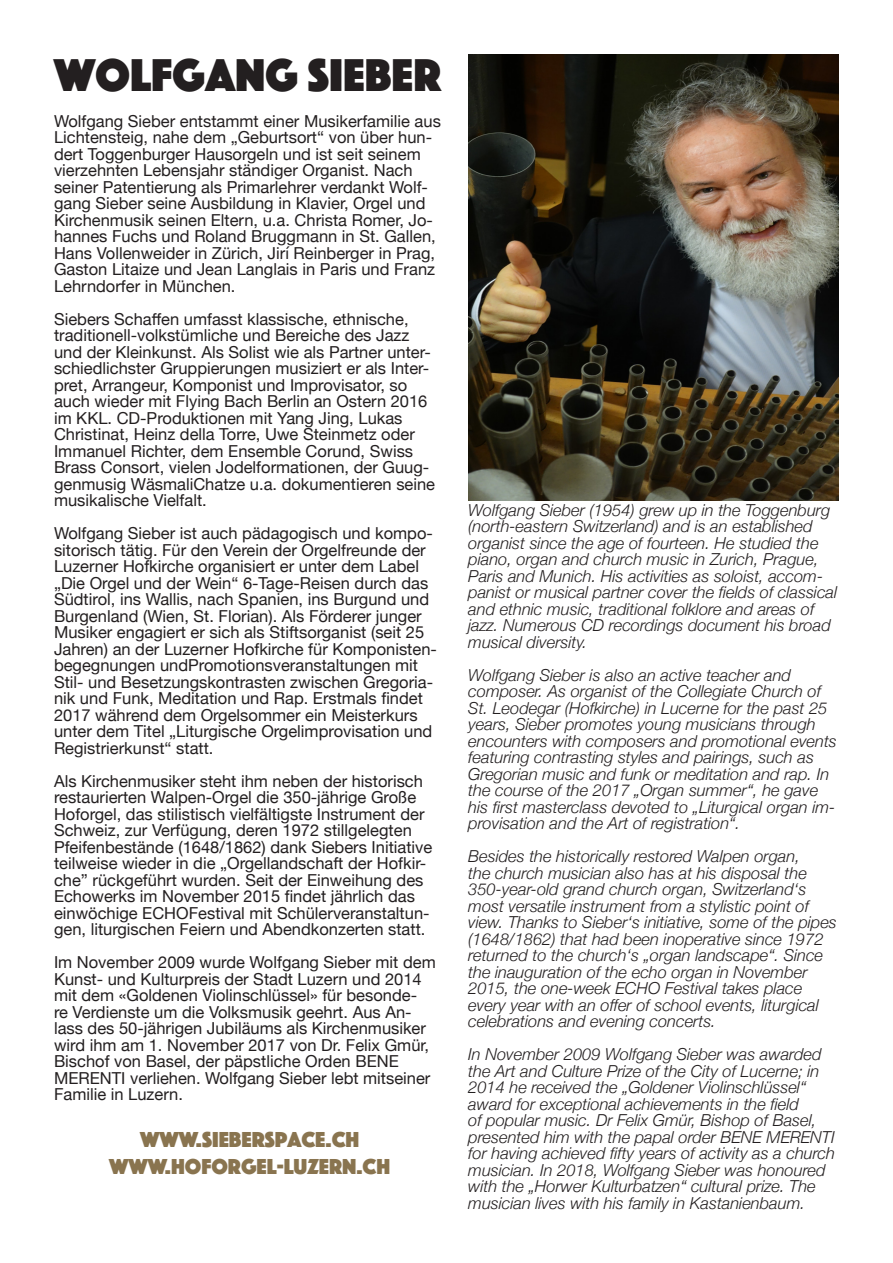
<style>
.page{position:relative;width:893px;height:1263px;background:#fff}
.page>*{position:absolute;margin:0;border:0;box-sizing:border-box;transform-origin:0 0}
.t1{font:47.7px "Phosphate Solid";color:#231f20}
.t2{font:22.5px "Phosphate Solid";color:#89744f}
.t3{font:16.5px/16.5px "Helvetica Neue";color:#231f20}
.t4{font:italic 300 16.5px/16.5px "Helvetica Neue";color:#231f20}
</style>
<div class="page">
<img style="left:468px;top:54px;width:371px;height:446px">
<p class="t1" style="left:54px;top:42px;width:388px">WOLFGANG SIEBER</p>
<p class="t3" style="left:54px;top:113px;width:388px">Wolfgang Sieber entstammt einer Musikerfamilie aus Lichtensteig, nahe dem „Geburtsort“ von über hun&shy;dert Toggenburger Hausorgeln und ist seit seinem vierzehnten Lebensjahr ständiger Organist. Nach seiner Patentierung als Primarlehrer verdankt Wolf&shy;gang Sieber seine Ausbildung in Klavier, Orgel und Kirchenmusik seinen Eltern, u.a. Christa Romer, Jo&shy;hannes Fuchs und Roland Bruggmann in St. Gallen, Hans Vollenweider in Zürich, Jirí Reinberger in Prag, Gaston Litaize und Jean Langlais in Paris und Franz Lehrndorfer in München.</p>
<p class="t3" style="left:54px;top:311px;width:378px">Siebers Schaffen umfasst klassische, ethnische, traditionell-volkstümliche und Bereiche des Jazz und der Kleinkunst. Als Solist wie als Partner unter&shy;schiedlichster Gruppierungen musiziert er als Inter&shy;pret, Arrangeur, Komponist und Improvisator, so auch wieder mit Flying Bach Berlin an Ostern 2016 im KKL. CD-Produktionen mit Yang Jing, Lukas</p>
<p class="t3" style="left:54px;top:427px;width:383px">Christinat, Heinz della Torre, Uwe Steinmetz oder Immanuel Richter, dem Ensemble Corund, Swiss Brass Consort, vielen Jodelformationen, der Guug&shy;genmusig WäsmaliChatze u.a. dokumentieren seine musikalische Vielfalt.</p>
<p class="t3" style="left:54px;top:526px;width:384px">Wolfgang Sieber ist auch pädagogisch und kompo&shy;sitorisch tätig. Für den Verein der Orgelfreunde der Luzerner Hofkirche organisiert er unter dem Label „Die Orgel und der Wein“ 6-Tage-Reisen durch das Südtirol, ins Wallis, nach Spanien, ins Burgund und Burgenland (Wien, St. Florian). Als Förderer junger Musiker engagiert er sich als Stiftsorganist (seit 25<br>Jahren) an der Luzerner Hofkirche für Komponisten&shy;begegnungen undPromotionsveranstaltungen mit Stil- und Besetzungskontrasten zwischen Gregoria&shy;nik und Funk, Meditation und Rap. Erstmals findet 2017 während dem Orgelsommer ein Meisterkurs unter dem Titel „Liturgische Orgelimprovisation und Registrierkunst“ statt.</p>
<p class="t3" style="left:54px;top:773px;width:380px">Als Kirchenmusiker steht ihm neben der historisch restaurierten Walpen-Orgel die 350-jährige Große Hoforgel, das stilistisch vielfältigste Instrument der Schweiz, zur Verfügung, deren 1972 stillgelegten Pfeifenbestände (1648/1862) dank Siebers Initiative teilweise wieder in die „Orgellandschaft der Hofkir&shy;che” rückgeführt wurden. Seit der Einweihung des Echowerks im November 2015 findet jährlich das einwöchige ECHOFestival mit Schülerveranstaltun&shy;gen, liturgischen Feiern und Abendkonzerten statt.</p>
<p class="t3" style="left:54px;top:955px;width:383px">Im November 2009 wurde Wolfgang Sieber mit dem Kunst- und Kulturpreis der Stadt Luzern und 2014 mit dem «Goldenen Violinschlüssel» für besonde-<br>re Verdienste um die Volksmusik geehrt. Aus An&shy;lass des 50-jährigen Jubiläums als Kirchenmusiker wird ihm am 1. November 2017 von Dr. Felix Gmür, Bischof von Basel, der päpstliche Orden BENE MERENTI verliehen. Wolfgang Sieber lebt mitseiner Familie in Luzern.</p>
<p class="t2" style="left:140px;top:1123px;width:221px">WWW.SIEBERSPACE.CH</p>
<p class="t2" style="left:109px;top:1150px;width:282px">WWW.HOFORGEL-LUZERN.CH</p>
<p class="t4" style="left:468px;top:501px;width:370px">Wolfgang Sieber (1954) grew up in the Toggenburg (north-eastern Switzerland) and is an established organist since the age of fourteen. He studied the piano, organ and church music in Zurich, Prague, Paris and Munich. His activities as soloist, accom&shy;panist or musical partner cover the fields of classical and ethnic music, traditional folklore and areas of jazz. Numerous CD recordings document his broad musical diversity.</p>
<p class="t4" style="left:468px;top:666px;width:370px">Wolfgang Sieber is also an active teacher and composer. As organist of the Collegiate Church of St. Leodegar (Hofkirche) in Lucerne for the past 25 years, Sieber promotes young musicians through encounters with composers and promotional events featuring contrasting styles and pairings, such as Gregorian music and funk or meditation and rap. In the course of the 2017 „Organ summer“, he gave his first masterclass devoted to „Liturgical organ im&shy;provisation and the Art of registration“.</p>
<p class="t4" style="left:468px;top:847px;width:370px">Besides the historically restored Walpen organ,<br>the church musician also has at his disposal the 350-year-old grand church organ, Switzerland‘s most versatile instrument from a stylistic point of view. Thanks to Sieber‘s initiative, some of the pipes (1648/1862) that had been inoperative since 1972 returned to the church‘s „organ landscape“. Since the inauguration of the echo organ in November 2015, the one-week ECHO Festival takes place every year with an offer of school events, liturgical celebrations and evening concerts.</p>
<p class="t4" style="left:468px;top:1045px;width:368px">In November 2009 Wolfgang Sieber was awarded the Art and Culture Prize of the City of Lucerne; in 2014 he received the „Goldener Violinschlüssel“ award for exceptional achievements in the field<br>of popular music. Dr Felix Gmür, Bishop of Basel, presented him with the papal order BENE MERENTI for having achieved fifty years of activity as a church musician. In 2018, Wolfgang Sieber was honoured with the „Horwer Kulturbatzen“ cultural prize. The musician lives with his family in Kastanienbaum.</p>
</div>
